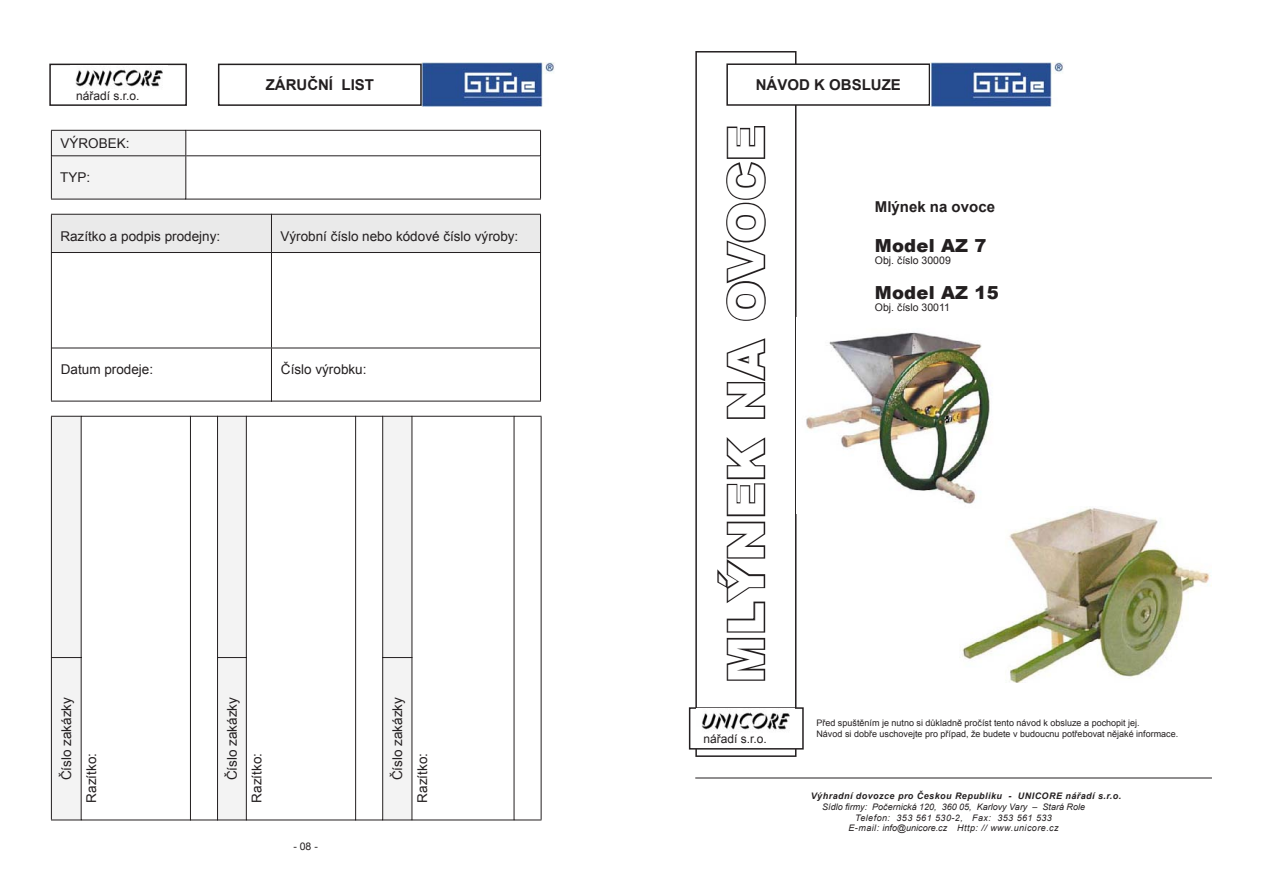
<style>
.page{position:relative;width:1263px;height:893px;background:#fff}
.page>*{position:absolute;margin:0;border:0;box-sizing:border-box;transform-origin:0 0}
.t1{font:900 49.5px "Arial";letter-spacing:.025em;color:#fff}
.t2{font:900 18px "Arial";letter-spacing:.01em;color:#231f20}
.t3{font:700 15px "Arial";color:#231f20}
.t4{font:13.5px "Arial";color:#231f20}
.t5{font:12px "Arial";color:#231f20}
.t6{font:10.5px "Arial";color:#231f20}
.t7{font:italic 9px/10.8px "Arial";color:#231f20;text-align:center}
.t8{font:9px/10.8px "Arial";color:#231f20}
.s1{font-size:15px;color:#fff}
.s2{font-weight:700}
</style>
<div class="page">
<hr style="left:695px;top:51px;width:101px;height:2px;background:#231f20">
<hr style="left:695px;top:53px;width:2px;height:702px;background:#231f20">
<hr style="left:795px;top:53px;width:1px;height:702px;background:#231f20">
<hr style="left:695px;top:755px;width:101px;height:2px;background:#231f20">
<svg style="left:717px;top:437px;width:49px;height:244px"></svg>
<svg style="left:726px;top:338px;width:40px;height:81px"></svg>
<svg style="left:726px;top:126px;width:40px;height:195px"></svg>
<svg style="left:51px;top:130px;width:490px;height:70px"></svg>
<hr style="left:540px;top:156px;width:1px;height:43px;background:#231f20">
<hr style="left:186px;top:199px;width:355px;height:1px;background:#231f20">
<svg style="left:52px;top:347px;width:488px;height:54px"></svg>
<hr style="left:51px;top:253px;width:1px;height:95px;background:#231f20">
<hr style="left:271px;top:253px;width:1px;height:95px;background:#231f20">
<div style="left:51px;top:214px;width:490px;height:39px;background:#eaeaea"></div>
<hr style="left:540px;top:253px;width:1px;height:95px;background:#231f20">
<hr style="left:51px;top:348px;width:1px;height:53px;background:#231f20">
<hr style="left:51px;top:348px;width:221px;height:1px;background:#231f20">
<hr style="left:51px;top:401px;width:220px;height:1px;background:#231f20">
<hr style="left:271px;top:348px;width:1px;height:53px;background:#231f20">
<hr style="left:272px;top:348px;width:269px;height:1px;background:#231f20">
<hr style="left:540px;top:348px;width:1px;height:53px;background:#231f20">
<hr style="left:272px;top:401px;width:269px;height:1px;background:#231f20">
<div style="left:52px;top:417px;width:29px;height:403px;background:#f3f3f3"></div>
<svg style="left:82px;top:417px;width:459px;height:403px"></svg>
<hr style="left:51px;top:417px;width:1px;height:240px;background:#231f20">
<hr style="left:51px;top:416px;width:30px;height:1px;background:#231f20">
<hr style="left:81px;top:416px;width:1px;height:241px;background:#231f20">
<hr style="left:82px;top:416px;width:108px;height:1px;background:#231f20">
<hr style="left:190px;top:416px;width:1px;height:241px;background:#231f20">
<hr style="left:190px;top:657px;width:1px;height:163px;background:#231f20">
<hr style="left:217px;top:416px;width:1px;height:241px;background:#231f20">
<hr style="left:246px;top:416px;width:1px;height:241px;background:#231f20">
<svg style="left:191px;top:416px;width:55px;height:1px"></svg>
<hr style="left:247px;top:416px;width:108px;height:1px;background:#231f20">
<hr style="left:355px;top:416px;width:1px;height:241px;background:#231f20">
<hr style="left:355px;top:657px;width:1px;height:163px;background:#231f20">
<hr style="left:382px;top:416px;width:1px;height:241px;background:#231f20">
<hr style="left:412px;top:416px;width:1px;height:241px;background:#231f20">
<svg style="left:356px;top:416px;width:56px;height:1px"></svg>
<hr style="left:412px;top:416px;width:102px;height:1px;background:#231f20">
<hr style="left:514px;top:416px;width:1px;height:241px;background:#231f20">
<hr style="left:514px;top:657px;width:1px;height:163px;background:#231f20">
<svg style="left:514px;top:416px;width:27px;height:1px"></svg>
<hr style="left:541px;top:417px;width:1px;height:240px;background:#231f20">
<hr style="left:541px;top:657px;width:1px;height:163px;background:#231f20">
<hr style="left:51px;top:658px;width:1px;height:162px;background:#231f20">
<hr style="left:51px;top:657px;width:31px;height:1px;background:#231f20">
<hr style="left:51px;top:820px;width:30px;height:1px;background:#231f20">
<hr style="left:81px;top:658px;width:1px;height:162px;background:#231f20">
<hr style="left:82px;top:820px;width:108px;height:1px;background:#231f20">
<hr style="left:217px;top:658px;width:1px;height:162px;background:#231f20">
<hr style="left:217px;top:657px;width:30px;height:1px;background:#231f20">
<hr style="left:246px;top:658px;width:1px;height:162px;background:#231f20">
<svg style="left:190px;top:820px;width:57px;height:1px"></svg>
<hr style="left:247px;top:820px;width:108px;height:1px;background:#231f20">
<hr style="left:382px;top:658px;width:1px;height:162px;background:#231f20">
<hr style="left:382px;top:657px;width:30px;height:1px;background:#231f20">
<hr style="left:412px;top:658px;width:1px;height:162px;background:#231f20">
<svg style="left:355px;top:820px;width:57px;height:1px"></svg>
<hr style="left:412px;top:820px;width:102px;height:1px;background:#231f20">
<svg style="left:514px;top:820px;width:27px;height:1px"></svg>
<hr style="left:695px;top:778px;width:517px;height:1px;background:#231f20">
<div style="left:727px;top:64px;width:202px;height:41px;background:#fff"></div>
<div style="left:726px;top:63px;width:204px;height:43px;border:2px solid #231f20"></div>
<img style="left:930px;top:63px;width:133px;height:43px">
<img style="left:421px;top:63px;width:133px;height:43px">
<div style="left:218px;top:64px;width:204px;height:42px;border:2px solid #231f20"></div>
<div style="left:49px;top:64px;width:138px;height:42px;border:2px solid #231f20"></div>
<img style="left:71px;top:66px;width:97px;height:22px">
<div style="left:690px;top:708px;width:113px;height:41px;background:#fff"></div>
<div style="left:689px;top:707px;width:115px;height:43px;border:2px solid #231f20"></div>
<img style="left:697px;top:709px;width:97px;height:22px">
<img style="left:962px;top:507px;width:250px;height:176px">
<img style="left:806px;top:332px;width:215px;height:182px">
<h3 class="t5" style="left:76px;top:87px;width:65px">nářadí s.r.o.</h3>
<h3 class="t3" style="left:266px;top:75px;width:110px">ZÁRUČNÍ LIST</h3>
<h3 class="t3" style="left:756px;top:75px;width:147px">NÁVOD K OBSLUZE</h3>
<h3 class="t4" style="left:60px;top:134px;width:71px">VÝROBEK:</h3>
<h3 class="t4" style="left:60px;top:169px;width:32px">TYP:</h3>
<h3 class="t4" style="left:60px;top:227px;width:161px">Razítko a podpis prodejny:</h3>
<h3 class="t4" style="left:280px;top:227px;width:239px">Výrobní číslo nebo kódové číslo výroby:</h3>
<h3 class="t4" style="left:61px;top:361px;width:94px">Datum prodeje:</h3>
<h3 class="t4" style="left:281px;top:361px;width:87px">Číslo výrobku:</h3>
<h3 class="t4" style="left:58px;top:780px;width:85px;rotate:-90deg">Číslo zakázky</h3>
<h3 class="t4" style="left:223px;top:780px;width:85px;rotate:-90deg">Číslo zakázky</h3>
<h3 class="t4" style="left:389px;top:780px;width:85px;rotate:-90deg">Číslo zakázky</h3>
<h3 class="t4" style="left:83px;top:803px;width:51px;rotate:-90deg">Razítko:</h3>
<h3 class="t4" style="left:248px;top:803px;width:51px;rotate:-90deg">Razítko:</h3>
<h3 class="t4" style="left:413px;top:803px;width:51px;rotate:-90deg">Razítko:</h3>
<p class="t6" style="left:293px;top:839px;width:26px">- 08 -</p>
<h1 class="t1" style="left:710px;top:683px;width:559px;rotate:-90deg">MLÝNEK NA OVOCE</h1>
<h3 class="t5" style="left:703px;top:730px;width:65px">nářadí s.r.o.</h3>
<h3 class="t3" style="left:875px;top:197px;width:122px">Mlýnek na ovoce</h3>
<h2 class="t2" style="left:875px;top:232px;width:113px">Model AZ 7</h2>
<p class="t6" style="left:875px;top:254px;width:77px">Obj. číslo 30009</p>
<h2 class="t2" style="left:875px;top:279px;width:125px">Model AZ 15</h2>
<p class="t6" style="left:875px;top:301px;width:77px">Obj. číslo 30011</p>
<p class="t8" style="left:816px;top:718px;width:363px">Před spuštěním je nutno si důkladně pročíst tento návod k obsluze a pochopit jej.<br>Návod si dobře uschovejte pro případ, že budete v budoucnu potřebovat nějaké informace.</p>
<p class="t7" style="left:786px;top:791px;width:337px"><span class="s1">rrrrr</span><span class="s2">Výhradní dovozce pro Českou Republiku - UNICORE nářadí s.r.o.<br></span>Sídlo firmy: Počernická 120, 360 05, Karlovy Vary – Stará Role<br>Telefon: 353 561 530-2, Fax: 353 561 533<br>E-mail: info@unicore.cz Http: // www.unicore.cz</p>
</div>
